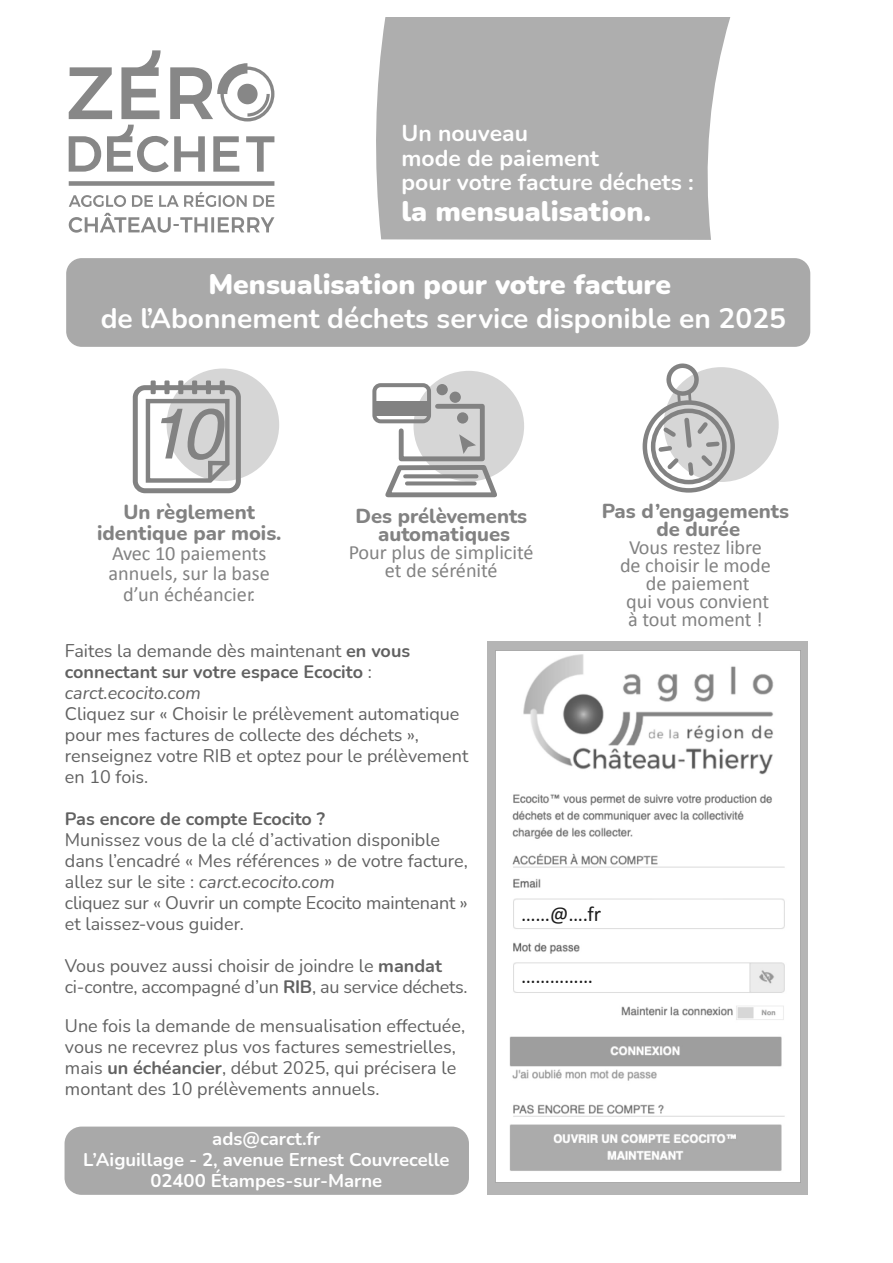
<style>
.page{position:relative;width:893px;height:1263px;background:#fff}
.page>*{position:absolute;margin:0;border:0;box-sizing:border-box;transform-origin:0 0}
.t1{font:900 28.2px "Nunito";color:#fff}
.t2{font:700 28.2px "Nunito";color:#fff}
.t3{font:700 22.95px/24.8px "Nunito";color:#fff}
.t4{font:21.15px "Calibri";color:#1b1b1b}
.t5{font:20.25px/18px "Calibri";color:#828282;text-align:center}
.t6{font:800 20.25px/18px "Nunito";color:#828282;text-align:center}
.t7{font:700 18.45px/21px "Nunito";color:#fff;text-align:center}
.t8{font:18px/21px "Nunito";color:#616161}
.t9{font:700 18px/21px "Nunito";color:#616161}
.s1{font-weight:400}
.s2{font-weight:400;font-style:italic}
.s3{font-style:italic}
.s4{font-weight:700}
</style>
<div class="page">
<svg style="left:69px;top:50px;width:205px;height:183px"></svg>
<div style="left:376px;top:17px;width:355px;height:223px;background:#aeaeae"></div>
<div style="left:66px;top:258px;width:744px;height:89px;background:#a9a9a9;border-radius:16px"></div>
<div style="left:167px;top:368px;width:112px;height:113px;background:#d6d6d6;border-radius:50%"></div>
<div style="left:220px;top:380px;width:5px;height:14px;background:#828282"></div>
<div style="left:206px;top:380px;width:5px;height:14px;background:#828282"></div>
<div style="left:192px;top:380px;width:5px;height:14px;background:#828282"></div>
<div style="left:178px;top:380px;width:5px;height:14px;background:#828282"></div>
<div style="left:164px;top:380px;width:6px;height:14px;background:#828282"></div>
<div style="left:151px;top:380px;width:5px;height:14px;background:#828282"></div>
<div style="left:133px;top:385px;width:108px;height:108px;border:5px solid #828282;border-radius:10px"></div>
<svg style="left:145px;top:397px;width:87px;height:86px"></svg>
<div style="left:413px;top:371px;width:111px;height:110px;background:#d6d6d6;border-radius:50%"></div>
<div style="left:437px;top:384px;width:11px;height:11px;background:#828282;border-radius:50%"></div>
<div style="left:450px;top:392px;width:11px;height:11px;background:#828282;border-radius:50%"></div>
<div style="left:372px;top:383px;width:59px;height:40px;border:4px solid #828282;border-radius:6px"></div>
<div style="left:375px;top:402px;width:54px;height:14px;background:#828282"></div>
<svg style="left:380px;top:401px;width:122px;height:97px"></svg>
<div style="left:664px;top:367px;width:115px;height:115px;background:#c4c4c4;border-radius:50%;opacity:.69"></div>
<div style="left:651px;top:409px;width:76px;height:75px;border:5px solid #828282;border-radius:50%"></div>
<div style="left:643px;top:400px;width:92px;height:93px;border:5px solid #828282;border-radius:50%"></div>
<svg style="left:656px;top:415px;width:66px;height:63px"></svg>
<svg style="left:666px;top:363px;width:36px;height:43px"></svg>
<div style="left:488px;top:642px;width:320px;height:553px;background:#b5b5b5"></div>
<img style="left:496px;top:651px;width:304px;height:531px">
<div style="left:65px;top:1126px;width:404px;height:69px;background:#a9a9a9;border-radius:17px"></div>
<p class="t3" style="left:401px;top:121px;width:294px">Un nouveau<br>mode de paiement<br>pour votre facture déchets :</p>
<h1 class="t1" style="left:401px;top:192px;width:251px">la mensualisation.</h1>
<h1 class="t1" style="left:208px;top:265px;width:464px">Mensualisation pour votre facture</h1>
<h1 class="t2" style="left:101px;top:300px;width:687px">de l’Abonnement déchets service disponible en 2025</h1>
<p class="t6" style="left:97px;top:503px;width:186px;line-height:20.2px">Un règlement identique par mois.</p>
<p class="t5" style="left:109px;top:545px;width:163px;line-height:20.2px">Avec 10 paiements annuels, sur la base d’un échéancier.</p>
<p class="t6" style="left:355px;top:507px;width:173px">Des prélèvements automatiques</p>
<p class="t5" style="left:349px;top:545px;width:186px">Pour plus de simplicité et de sérénité</p>
<p class="t6" style="left:602px;top:502px;width:189px">Pas d’engagements de durée</p>
<p class="t5" style="left:620px;top:540px;width:152px">Vous restez libre de choisir le mode de paiement<br>qui vous convient à tout moment !</p>
<p class="t9" style="left:65px;top:641px;width:347px"><span class="s1">Faites la demande dès maintenant</span> en vous connectant sur votre espace Ecocito <span class="s1">: </span><span class="s2">carct.ecocito.com</span></p>
<p class="t8" style="left:65px;top:704px;width:405px">Cliquez sur « Choisir le prélèvement automatique pour mes factures de collecte des déchets », renseignez votre RIB et optez pour le prélèvement en 10 fois.</p>
<p class="t9" style="left:65px;top:809px;width:262px">Pas encore de compte Ecocito ?</p>
<p class="t8" style="left:65px;top:830px;width:404px">Munissez vous de la clé d’activation disponible dans l’encadré « Mes références » de votre facture, allez sur le site : <span class="s3">carct.ecocito.com<br></span>cliquez sur « Ouvrir un compte Ecocito maintenant » et laissez-vous guider.</p>
<p class="t8" style="left:65px;top:956px;width:404px">Vous pouvez aussi choisir de joindre le <span class="s4">mandat </span>ci-contre, accompagné d’un <span class="s4">RIB</span>, au service déchets.</p>
<p class="t8" style="left:65px;top:1016px;width:402px">Une fois la demande de mensualisation effectuée, vous ne recevrez plus vos factures semestrielles, mais <span class="s4">un échéancier</span>, début 2025, qui précisera le montant des 10 prélèvements annuels.</p>
<p class="t7" style="left:83px;top:1128px;width:368px">ads@carct.fr<br>L’Aiguillage - 2, avenue Ernest Couvrecelle<br>02400 Étampes-sur-Marne</p>
<p class="t4" style="left:521px;top:905px;width:81px">……@….fr</p>
<p class="t4" style="left:521px;top:967px;width:73px">……………</p>
</div>
